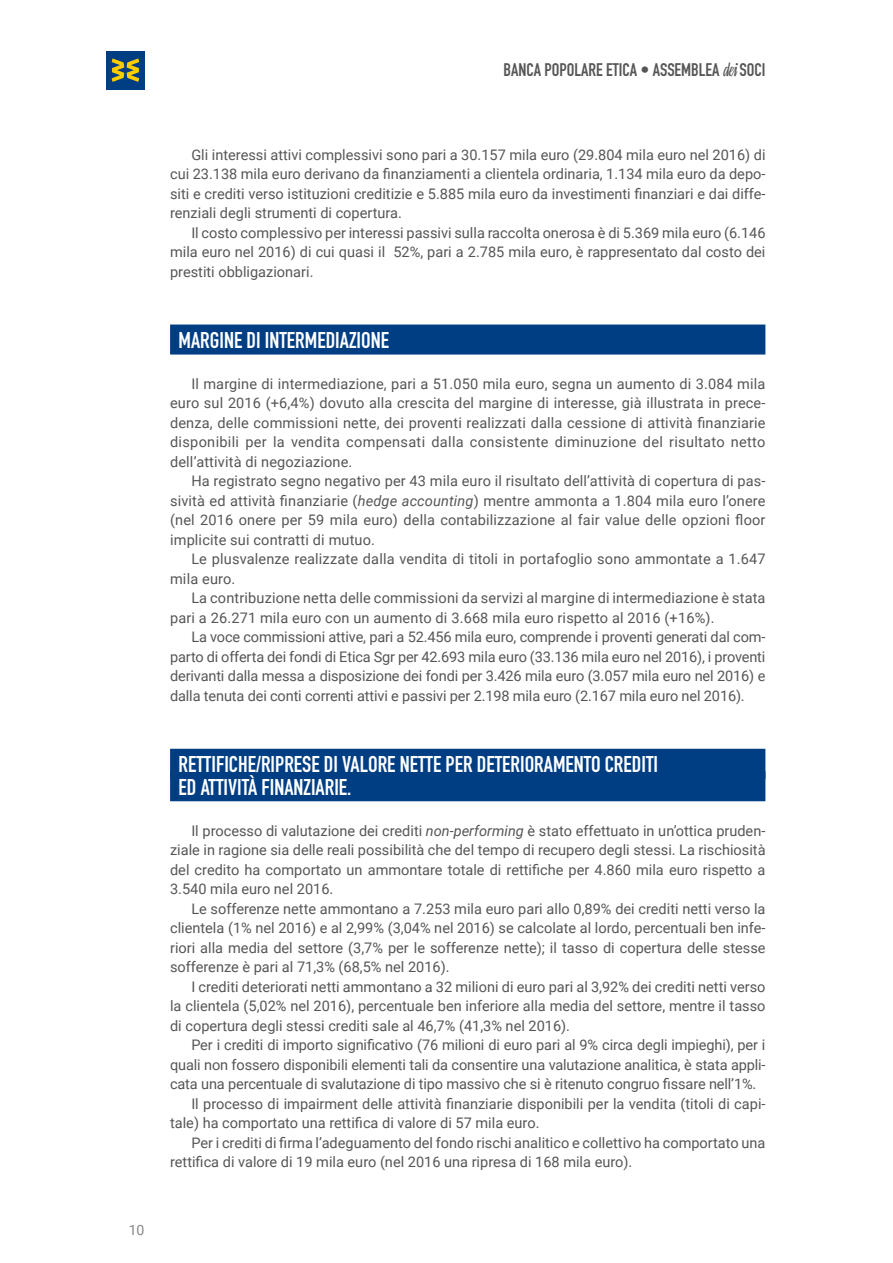
<style>
.page{position:relative;width:893px;height:1263px;background:#fff}
.page>*{position:absolute;margin:0;border:0;box-sizing:border-box;transform-origin:0 0}
.t1{font:22.5px/22.5px "DIN Engschrift Std";color:#fff}
.t2{font:18px "DIN Engschrift Std";color:#565656}
.t3{font:14.55px/19.5px "Roboto";color:#565656;text-align:justify}
.t4{font:14.1px "Roboto";color:#878786}
.s1{font-family:"Linotype Gneisenauette";font-weight:300}
.s2{font-style:italic}
</style>
<div class="page">
<div style="left:106px;top:51px;width:39px;height:38px;background:#003e84"></div>
<svg style="left:112px;top:58px;width:27px;height:24px"></svg>
<div style="left:170px;top:325px;width:595px;height:30px;background:#003e84"></div>
<div style="left:170px;top:749px;width:595px;height:30px;background:#003e84"></div>
<div style="left:170px;top:771px;width:595px;height:30px;background:#003e84"></div>
<p class="t2" style="left:504px;top:59px;width:263px">BANCA POPOLARE ETICA • ASSEMBLEA <span class="s1">dei</span> SOCI</p>
<p class="t4" style="left:129px;top:1220px;width:17px">10</p>
<p class="t3" style="left:170px;top:144px;width:597px;text-indent:21px">Gli interessi attivi complessivi sono pari a 30.157 mila euro (29.804 mila euro nel 2016) di cui 23.138 mila euro derivano da finanziamenti a clientela ordinaria, 1.134 mila euro da depo&shy;siti e crediti verso istituzioni creditizie e 5.885 mila euro da investimenti finanziari e dai diffe&shy;renziali degli strumenti di copertura.</p>
<p class="t3" style="left:170px;top:222px;width:597px;text-indent:21px">Il costo complessivo per interessi passivi sulla raccolta onerosa è di 5.369 mila euro (6.146 mila euro nel 2016) di cui quasi il 52%, pari a 2.785 mila euro, è rappresentato dal costo dei prestiti obbligazionari.</p>
<h1 class="t1" style="left:179px;top:329px;width:212px">MARGINE DI INTERMEDIAZIONE</h1>
<p class="t3" style="left:170px;top:373px;width:597px;text-indent:21px">Il margine di intermediazione, pari a 51.050 mila euro, segna un aumento di 3.084 mila euro sul 2016 (+6,4%) dovuto alla crescita del margine di interesse, già illustrata in prece&shy;denza, delle commissioni nette, dei proventi realizzati dalla cessione di attività finanziarie disponibili per la vendita compensati dalla consistente diminuzione del risultato netto dell’attività di negoziazione.</p>
<p class="t3" style="left:170px;top:471px;width:597px;text-indent:21px">Ha registrato segno negativo per 43 mila euro il risultato dell’attività di copertura di pas&shy;sività ed attività finanziarie (<span class="s2">hedge accounting</span>) mentre ammonta a 1.804 mila euro l’onere (nel 2016 onere per 59 mila euro) della contabilizzazione al fair value delle opzioni floor implicite sui contratti di mutuo.</p>
<p class="t3" style="left:170px;top:549px;width:597px;text-indent:21px">Le plusvalenze realizzate dalla vendita di titoli in portafoglio sono ammontate a 1.647 mila euro.</p>
<p class="t3" style="left:170px;top:588px;width:597px;text-indent:21px">La contribuzione netta delle commissioni da servizi al margine di intermediazione è stata pari a 26.271 mila euro con un aumento di 3.668 mila euro rispetto al 2016 (+16%).</p>
<p class="t3" style="left:170px;top:627px;width:597px;text-indent:21px">La voce commissioni attive, pari a 52.456 mila euro, comprende i proventi generati dal com&shy;parto di offerta dei fondi di Etica Sgr per 42.693 mila euro (33.136 mila euro nel 2016), i proventi derivanti dalla messa a disposizione dei fondi per 3.426 mila euro (3.057 mila euro nel 2016) e dalla tenuta dei conti correnti attivi e passivi per 2.198 mila euro (2.167 mila euro nel 2016).</p>
<h1 class="t1" style="left:179px;top:753px;width:481px">RETTIFICHE/RIPRESE DI VALORE NETTE PER DETERIORAMENTO CREDITI<br>ED ATTIVITÀ FINANZIARIE.</h1>
<p class="t3" style="left:170px;top:820px;width:597px;text-indent:21px">Il processo di valutazione dei crediti <span class="s2">non-performing</span> è stato effettuato in un’ottica pruden&shy;ziale in ragione sia delle reali possibilità che del tempo di recupero degli stessi. La rischiosità del credito ha comportato un ammontare totale di rettifiche per 4.860 mila euro rispetto a 3.540 mila euro nel 2016.</p>
<p class="t3" style="left:170px;top:898px;width:597px;text-indent:21px">Le sofferenze nette ammontano a 7.253 mila euro pari allo 0,89% dei crediti netti verso la clientela (1% nel 2016) e al 2,99% (3,04% nel 2016) se calcolate al lordo, percentuali ben infe&shy;riori alla media del settore (3,7% per le sofferenze nette); il tasso di copertura delle stesse sofferenze è pari al 71,3% (68,5% nel 2016).</p>
<p class="t3" style="left:170px;top:976px;width:597px;text-indent:21px">I crediti deteriorati netti ammontano a 32 milioni di euro pari al 3,92% dei crediti netti verso la clientela (5,02% nel 2016), percentuale ben inferiore alla media del settore, mentre il tasso di copertura degli stessi crediti sale al 46,7% (41,3% nel 2016).</p>
<p class="t3" style="left:191px;top:1035px;width:576px">Per i crediti di importo significativo (76 milioni di euro pari al 9% circa degli impieghi), per i</p>
<p class="t3" style="left:170px;top:1054px;width:597px">quali non fossero disponibili elementi tali da consentire una valutazione analitica, è stata appli-</p>
<p class="t3" style="left:170px;top:1074px;width:588px">cata una percentuale di svalutazione di tipo massivo che si è ritenuto congruo fissare nell’1%.</p>
<p class="t3" style="left:191px;top:1093px;width:576px">Il processo di impairment delle attività finanziarie disponibili per la vendita (titoli di capi-</p>
<p class="t3" style="left:170px;top:1113px;width:371px">tale) ha comportato una rettifica di valore di 57 mila euro.</p>
<p class="t3" style="left:191px;top:1132px;width:576px">Per i crediti di firma l’adeguamento del fondo rischi analitico e collettivo ha comportato una</p>
<p class="t3" style="left:170px;top:1152px;width:464px">rettifica di valore di 19 mila euro (nel 2016 una ripresa di 168 mila euro).</p>
</div>
